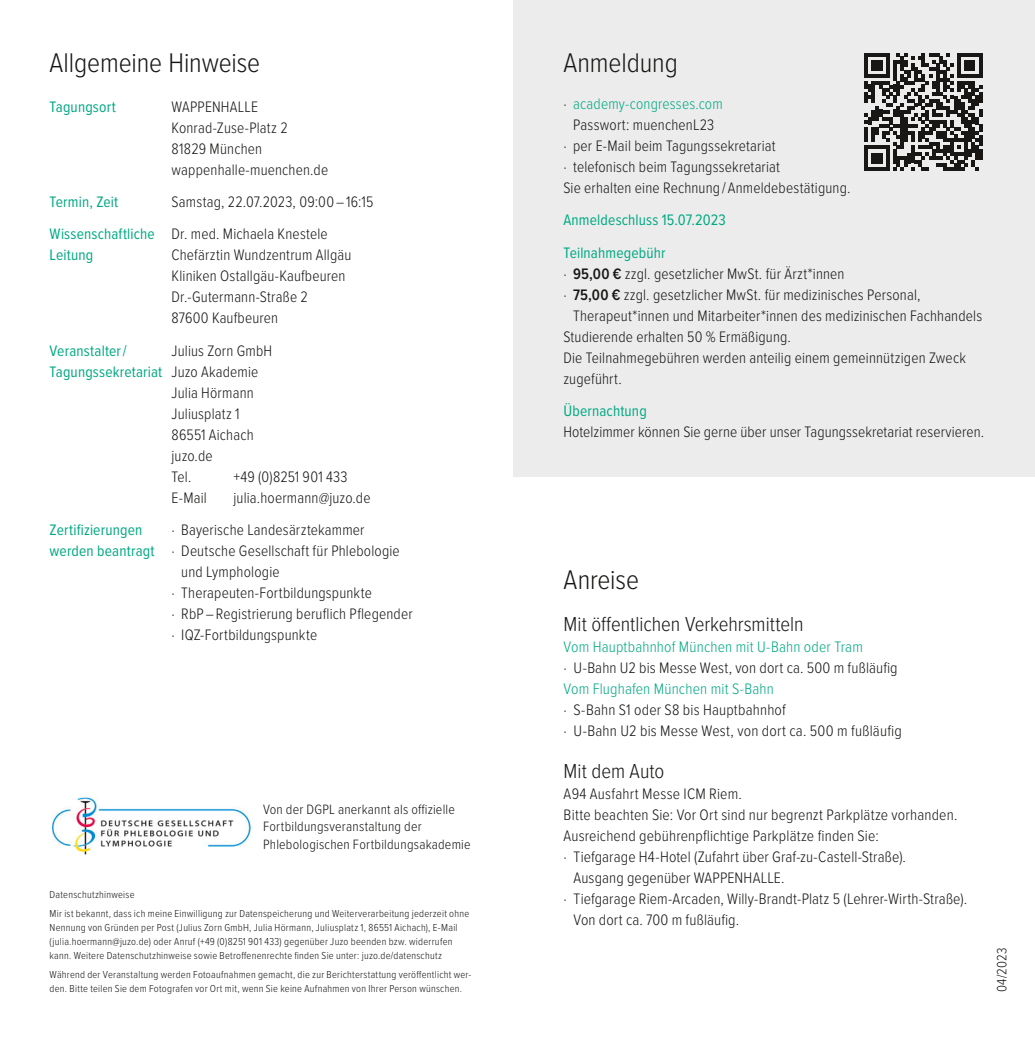
<style>
.page{position:relative;width:1035px;height:1042px;background:#fff}
.page>*{position:absolute;margin:0;border:0;box-sizing:border-box;transform-origin:0 0}
.t1{font:300 28px "Proxima Nova Cond";letter-spacing:-.005em;color:#181716}
.t2{font:300 21px "Proxima Nova Cond";letter-spacing:-.005em;color:#181716}
.t3{font:300 15.75px/21px "Proxima Nova Cond";letter-spacing:.01em;color:#181716}
.t4{font:15.75px/21px "Proxima Nova Cond";letter-spacing:.01em;color:#00a983}
.t5{font:300 15.75px "Proxima Nova Cond";letter-spacing:.01em;color:#00a983}
.t6{font:300 14px/17.5px "Proxima Nova Cond";letter-spacing:.015em;color:#181716}
.t7{font:300 10.5px/14px "Proxima Nova Cond";letter-spacing:.025em;color:#181716}
.s1{color:#181716}
.s2{font-weight:600}
</style>
<div class="page">
<img style="left:52px;top:797px;width:199px;height:58px">
<div style="left:513px;top:0;width:521px;height:476px;background:#ececec"></div>
<svg style="left:864px;top:53px;width:118px;height:118px"></svg>
<hr style="left:978px;top:135px;width:4px;height:11px;background:#181716">
<hr style="left:978px;top:149px;width:4px;height:11px;background:#181716">
<h1 class="t1" style="left:50px;top:42px;width:212px">Allgemeine Hinweise</h1>
<p class="t4" style="left:50px;top:95px;width:68px">Tagungsort</p>
<p class="t3" style="left:171px;top:95px;width:158px">WAPPENHALLE<br>Konrad-Zuse-Platz 2<br>81829 München wappenhalle-muenchen.de</p>
<p class="t4" style="left:50px;top:191px;width:70px">Termin, Zeit</p>
<p class="t3" style="left:171px;top:190px;width:203px">Samstag, 22.07.2023, 09:00 – 16:15</p>
<p class="t4" style="left:50px;top:223px;width:107px">Wissenschaftliche<br>Leitung</p>
<p class="t3" style="left:171px;top:223px;width:181px">Dr. med. Michaela Knestele<br>Chefärztin Wundzentrum Allgäu<br>Kliniken Ostallgäu-Kaufbeuren<br>Dr.-Gutermann-Straße 2<br>87600 Kaufbeuren</p>
<p class="t4" style="left:50px;top:339px;width:114px">Veranstalter /<br>Tagungssekretariat</p>
<p class="t3" style="left:171px;top:339px;width:102px">Julius Zorn GmbH<br>Juzo Akademie<br>Julia Hörmann<br>Juliusplatz 1<br>86551 Aichach juzo.de<br>Tel.</p>
<p class="t3" style="left:233px;top:465px;width:116px">+49 (0)8251 901 433</p>
<p class="t3" style="left:171px;top:486px;width:37px">E-Mail</p>
<p class="t3" style="left:233px;top:486px;width:139px">julia.hoermann@juzo.de</p>
<p class="t4" style="left:50px;top:518px;width:106px">Zertifizierungen werden beantragt</p>
<p class="t3" style="left:171px;top:518px;width:194px">· Bayerische Landesärztekammer</p>
<p class="t3" style="left:171px;top:539px;width:230px">· Deutsche Gesellschaft für Phlebologie</p>
<p class="t3" style="left:181px;top:560px;width:100px">und Lymphologie</p>
<p class="t3" style="left:171px;top:581px;width:202px">· Therapeuten-Fortbildungspunkte</p>
<p class="t3" style="left:171px;top:602px;width:242px">· RbP – Registrierung beruflich Pflegender</p>
<p class="t3" style="left:171px;top:623px;width:147px">· IQZ-Fortbildungspunkte</p>
<p class="t6" style="left:263px;top:800px;width:209px">Von der DGPL anerkannt als offizielle<br>Fortbildungsveranstaltung der<br>Phlebologischen Fortbildungsakademie</p>
<p class="t7" style="left:50px;top:885px;width:421px;line-height:18.9px">Datenschutzhinweise<br>Mir ist bekannt, dass ich meine Einwilligung zur Datenspeicherung und Weiterverarbeitung jederzeit ohne</p>
<p class="t7" style="left:50px;top:920px;width:409px">Nennung von Gründen per Post (Julius Zorn GmbH, Julia Hörmann, Juliusplatz 1, 86551 Aichach), E-Mail (julia.hoermann@juzo.de) oder Anruf (+49 (0)8251 901 433) gegenüber Juzo beenden bzw. widerrufen kann. Weitere Datenschutzhinweise sowie Betroffenenrechte finden Sie unter: juzo.de/datenschutz</p>
<p class="t7" style="left:50px;top:967px;width:423px">Während der Veranstaltung werden Fotoaufnahmen gemacht, die zur Berichterstattung veröffentlicht wer&shy;den. Bitte teilen Sie dem Fotografen vor Ort mit, wenn Sie keine Aufnahmen von Ihrer Person wünschen.</p>
<h1 class="t1" style="left:563px;top:42px;width:116px">Anmeldung</h1>
<p class="t5" style="left:563px;top:92px;width:161px"><span class="s1">·</span> academy-congresses.com</p>
<p class="t3" style="left:573px;top:113px;width:143px">Passwort: muenchenL23</p>
<p class="t3" style="left:563px;top:134px;width:214px">· per E-Mail beim Tagungssekretariat</p>
<p class="t3" style="left:563px;top:155px;width:218px">· telefonisch beim Tagungssekretariat</p>
<p class="t3" style="left:563px;top:176px;width:288px">Sie erhalten eine Rechnung / Anmeldebestätigung.</p>
<p class="t4" style="left:563px;top:203px;width:164px;line-height:32.4px">Anmeldeschluss 15.07.2023<br>Teilnahmegebühr</p>
<p class="t3" style="left:563px;top:262px;width:282px">· <span class="s2">95,00 €</span> zzgl. gesetzlicher MwSt. für Ärzt*innen</p>
<p class="t3" style="left:563px;top:283px;width:358px">· <span class="s2">75,00 €</span> zzgl. gesetzlicher MwSt. für medizinisches Personal,</p>
<p class="t3" style="left:573px;top:304px;width:410px">Therapeut*innen und Mitarbeiter*innen des medizinischen Fachhandels</p>
<p class="t3" style="left:563px;top:325px;width:229px">Studierende erhalten 50 % Ermäßigung.</p>
<p class="t3" style="left:563px;top:346px;width:404px">Die Teilnahmegebühren werden anteilig einem gemeinnützigen Zweck</p>
<p class="t3" style="left:563px;top:367px;width:60px">zugeführt.</p>
<p class="t4" style="left:563px;top:399px;width:85px">Übernachtung</p>
<p class="t3" style="left:563px;top:420px;width:422px">Hotelzimmer können Sie gerne über unser Tagungssekretariat reservieren.</p>
<h1 class="t1" style="left:563px;top:558px;width:77px">Anreise</h1>
<h2 class="t2" style="left:563px;top:608px;width:241px">Mit öffentlichen Verkehrsmitteln</h2>
<p class="t5" style="left:563px;top:635px;width:301px">Vom Hauptbahnhof München mit U-Bahn oder Tram</p>
<p class="t3" style="left:563px;top:656px;width:335px">· U-Bahn U2 bis Messe West, von dort ca. 500 m fußläufig</p>
<p class="t5" style="left:563px;top:677px;width:212px">Vom Flughafen München mit S-Bahn</p>
<p class="t3" style="left:563px;top:698px;width:339px">· S-Bahn S1 oder S8 bis Hauptbahnhof<br>· U-Bahn U2 bis Messe West, von dort ca. 500 m fußläufig</p>
<h2 class="t2" style="left:563px;top:755px;width:102px">Mit dem Auto</h2>
<p class="t3" style="left:563px;top:782px;width:180px">A94 Ausfahrt Messe ICM Riem.</p>
<p class="t3" style="left:563px;top:803px;width:395px">Bitte beachten Sie: Vor Ort sind nur begrenzt Parkplätze vorhanden.</p>
<p class="t3" style="left:563px;top:824px;width:316px">Ausreichend gebührenpflichtige Parkplätze finden Sie:</p>
<p class="t3" style="left:563px;top:845px;width:344px">· Tiefgarage H4-Hotel (Zufahrt über Graf-zu-Castell-Straße).</p>
<p class="t3" style="left:573px;top:866px;width:212px">Ausgang gegenüber WAPPENHALLE.</p>
<p class="t3" style="left:563px;top:887px;width:405px">· Tiefgarage Riem-Arcaden, Willy-Brandt-Platz 5 (Lehrer-Wirth-Straße).</p>
<p class="t3" style="left:573px;top:908px;width:167px">Von dort ca. 700 m fußläufig.</p>
<p class="t6" style="left:992px;top:992px;width:46px;rotate:-90deg">04/2023</p>
</div>
